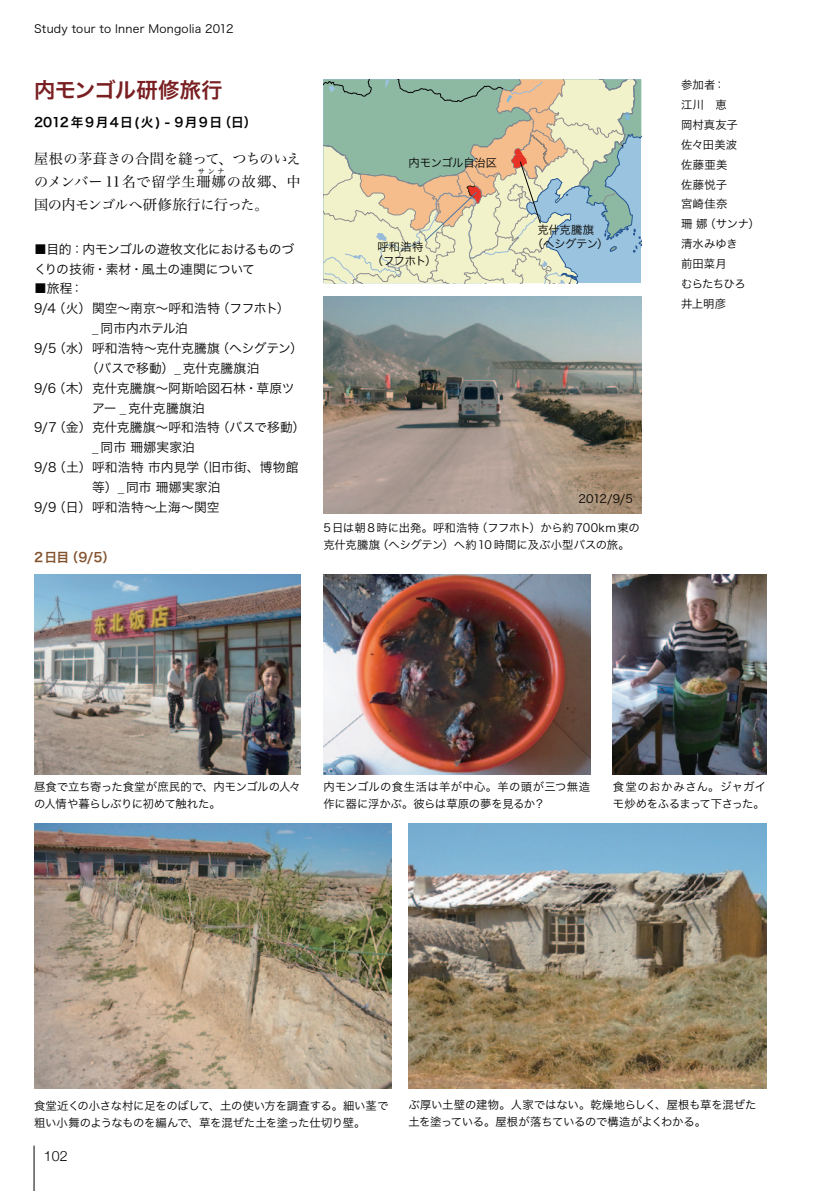
<style>
.page{position:relative;width:840px;height:1191px;background:#fff}
.page>*{position:absolute;margin:0;border:0;box-sizing:border-box;transform-origin:0 0}
.t1{font:21.2px "Hira Kaku Pro N W6";letter-spacing:-.01em;color:#791f22}
.t2{font:14.2px/22.6px "Hira Min Pro W3";color:#030303}
.t3{font:14.2px "Hira Min Pro W3";letter-spacing:-.025em;color:#030303}
.t4{font:300 14.2px "Helvetica Neue";color:#030303}
.t5{font:12.8px "Hira Kaku Pro W3";letter-spacing:.005em;color:#030303}
.t6{font:12.8px/19.8px "Hira Kaku Pro W3";letter-spacing:-.025em;color:#030303}
.t7{font:12.8px "Hira Kaku Pro W3";letter-spacing:-.015em;color:#030303}
.t8{font:12.8px "Hira Kaku Pro W6";letter-spacing:.105em;color:#030303}
.t9{font:12.8px "Hira Kaku Pro W6";color:#83522d}
.t10{font:11.4px/19.8px "Hira Kaku Pro W3";letter-spacing:-.01em;color:#030303}
.t11{font:11.4px "Hira Kaku Pro W3";letter-spacing:.025em;color:#030303}
.t12{font:11.4px/14.2px "Hira Kaku Pro W3";letter-spacing:-.03em;color:#030303}
.t13{font:7px "Hira Min Pro W3";color:#030303}
</style>
<div class="page">
<hr style="left:34px;top:1145px;width:1px;height:46px;background:#030303">
<img style="left:323px;top:296px;width:318px;height:217px">
<svg style="left:323px;top:79px;width:318px;height:205px;background:#c1cbb4"></svg>
<img style="left:34px;top:574px;width:266px;height:200px">
<img style="left:323px;top:574px;width:267px;height:200px">
<img style="left:612px;top:574px;width:153px;height:200px">
<img style="left:34px;top:823px;width:357px;height:265px">
<img style="left:408px;top:823px;width:357px;height:266px">
<p class="t11" style="left:34px;top:18px;width:201px">Study tour to Inner Mongolia 2012</p>
<h1 class="t1" style="left:34px;top:71px;width:190px">内モンゴル研修旅行</h1>
<p class="t8" style="left:34px;top:111px;width:224px">2012年9月4日(火) - 9月9日（日）</p>
<p class="t2" style="left:34px;top:146px;width:268px">屋根の茅葺きの合間を縫って、つちのいえのメンバー 11名で留学生珊娜の故郷、中</p>
<p class="t13" style="left:198px;top:165px;width:28px">サンナ</p>
<p class="t3" style="left:34px;top:192px;width:236px">国の内モンゴルへ研修旅行に行った。</p>
<p class="t6" style="left:34px;top:238px;width:261px">■目的：内モンゴルの遊牧文化におけるものづくりの技術・素材・風土の連関について</p>
<p class="t5" style="left:34px;top:277px;width:51px">■旅程：</p>
<p class="t5" style="left:34px;top:297px;width:257px">9/4（火）関空〜南京〜呼和浩特（フフホト）</p>
<p class="t7" style="left:92px;top:317px;width:97px">_ 同市内ホテル泊</p>
<p class="t7" style="left:34px;top:337px;width:270px">9/5（水）呼和浩特〜克什克騰旗（ヘシグテン）</p>
<p class="t5" style="left:86px;top:356px;width:175px">（バスで移動）_ 克什克騰旗泊</p>
<p class="t5" style="left:34px;top:376px;width:262px">9/6（木）克什克騰旗〜阿斯哈図石林・草原ツ</p>
<p class="t5" style="left:92px;top:396px;width:114px">アー _克什克騰旗泊</p>
<p class="t5" style="left:34px;top:416px;width:272px">9/7（金）克什克騰旗〜呼和浩特（バスで移動）</p>
<p class="t5" style="left:92px;top:436px;width:104px">_同市 珊娜実家泊</p>
<p class="t5" style="left:34px;top:456px;width:266px">9/8（土）呼和浩特 市内見学（旧市街、博物館</p>
<p class="t5" style="left:92px;top:476px;width:130px">等）_同市 珊娜実家泊</p>
<p class="t5" style="left:34px;top:495px;width:187px">9/9（日）呼和浩特〜上海〜関空</p>
<p class="t9" style="left:34px;top:546px;width:83px">2日目（9/5）</p>
<p class="t10" style="left:408px;top:152px;width:90px">内モンゴル自治区</p>
<p class="t10" style="left:371px;top:239px;width:66px;line-height:14.2px;text-indent:6px">呼和浩特（フフホト）</p>
<p class="t12" style="left:531px;top:222px;width:78px;text-indent:6px">克什克騰旗<br>（ヘシグテン）</p>
<p class="t10" style="left:578px;top:488px;width:56px">2012/9/5</p>
<p class="t10" style="left:323px;top:518px;width:318px;line-height:17px">5日は朝8時に出発。呼和浩特（フフホト）から約700km東の克什克騰旗（ヘシグテン）へ約10時間に及ぶ小型バスの旅。</p>
<p class="t10" style="left:680px;top:74px;width:80px">参加者：<br>江川　恵　<br>岡村真友子<br>佐々田美波　佐藤亜美<br>佐藤悦子<br>宮崎佳奈<br>珊 娜（サンナ）清水みゆき<br>前田菜月<br>むらたちひろ井上明彦</p>
<p class="t10" style="left:34px;top:777px;width:268px;line-height:17px">昼食で立ち寄った食堂が庶民的で、内モンゴルの人々の人情や暮らしぶりに初めて触れた。</p>
<p class="t10" style="left:323px;top:777px;width:268px;line-height:17px">内モンゴルの食生活は羊が中心。羊の頭が三つ無造作に器に浮かぶ。彼らは草原の夢を見るか？</p>
<p class="t10" style="left:612px;top:777px;width:155px;line-height:17px">食堂のおかみさん。ジャガイモ炒めをふるまって下さった。</p>
<p class="t10" style="left:34px;top:1096px;width:355px;line-height:17px">食堂近くの小さな村に足をのばして、土の使い方を調査する。細い茎で粗い小舞のようなものを編んで、草を混ぜた土を塗った仕切り壁。</p>
<p class="t4" style="left:44px;top:1144px;width:25px">102</p>
<p class="t10" style="left:408px;top:1095px;width:349px;line-height:17px">ぶ厚い土壁の建物。人家ではない。乾燥地らしく、屋根も草を混ぜた土を塗っている。屋根が落ちているので構造がよくわかる。</p>
</div>
